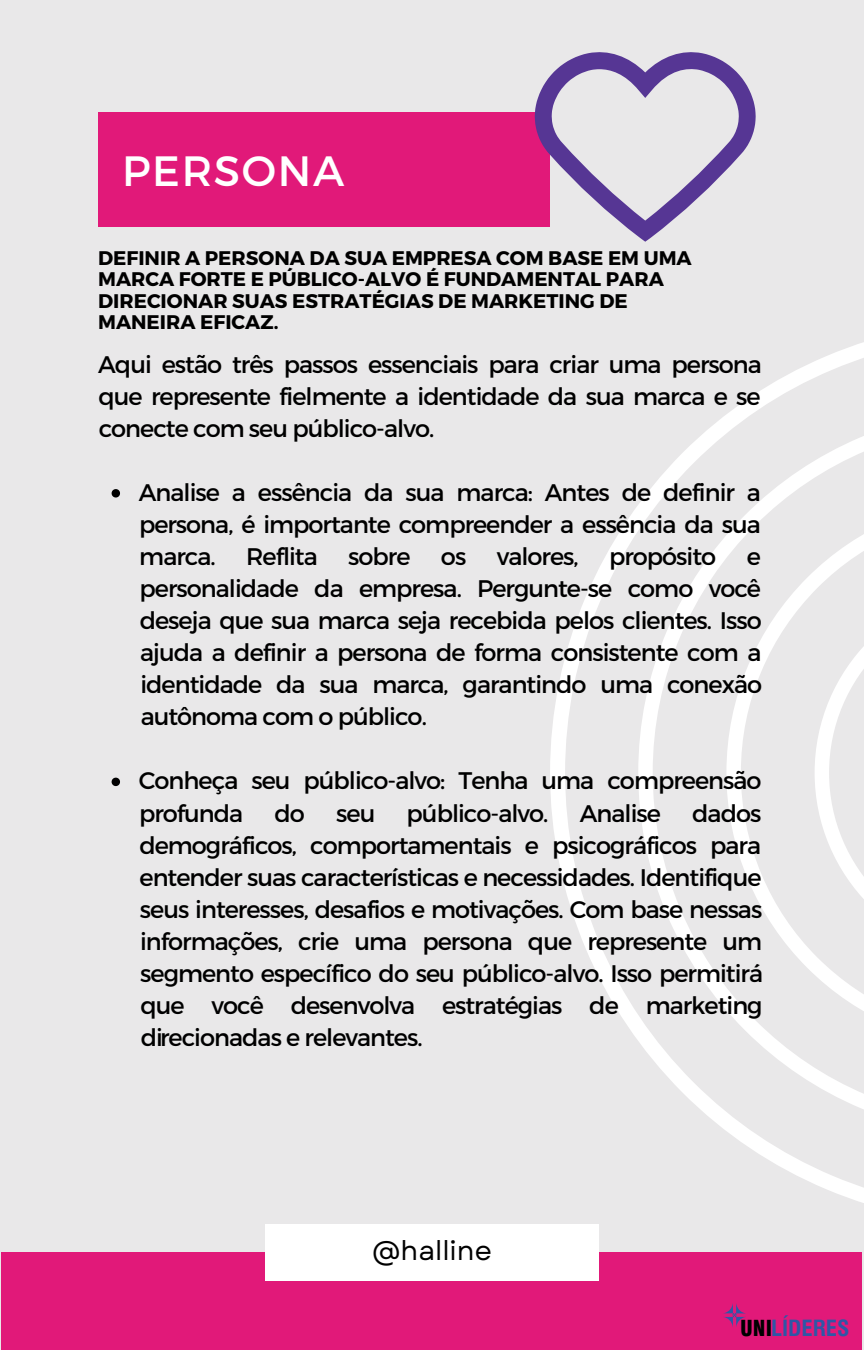
<style>
.page{position:relative;width:864px;height:1350px;background:#e9e8e9}
.page>*{position:absolute;margin:0;border:0;box-sizing:border-box;transform-origin:0 0}
.t1{font:42.3px "Montserrat";letter-spacing:.04em;color:#fff}
.t2{font:27px "Garet";color:#000}
.t3{font:24.07px/31.9px "Montserrat";letter-spacing:-.04em;color:#000;text-align:justify}
.t4{font:700 condensed 21.82px "Swiss 721 BT";color:#2e57a6;scale:1.04 1}
.t5{font:700 19.8px/21.4px "Montserrat";color:#000}
.s1{font-weight:900;font-size:21.6px;color:#000001}
</style>
<div class="page">
<div style="left:98px;top:112px;width:452px;height:115px;background:#e11979"></div>
<svg style="left:550px;top:342px;width:314px;height:861px"></svg>
<div style="left:2px;top:1252px;width:860px;height:98px;background:#e11979"></div>
<div style="left:265px;top:1224px;width:334px;height:57px;background:#fff"></div>
<svg style="left:112px;top:489px;width:8px;height:9px"></svg>
<svg style="left:112px;top:778px;width:8px;height:8px"></svg>
<svg style="left:535px;top:52px;width:221px;height:190px"></svg>
<svg style="left:723px;top:1303px;width:23px;height:24px"></svg>
<h1 class="t1" style="left:122px;top:145px;width:224px">PERSONA</h1>
<p class="t5" style="left:98px;top:248px;width:595px">DEFINIR A PERSONA DA SUA EMPRESA COM BASE EM UMA MARCA FORTE E PÚBLICO-ALVO É FUNDAMENTAL PARA DIRECIONAR SUAS ESTRATÉGIAS DE MARKETING DE MANEIRA EFICAZ.</p>
<p class="t3" style="left:98px;top:348px;width:665px">Aqui estão três passos essenciais para criar uma persona que represente fielmente a identidade da sua marca e se conecte com seu público-alvo.</p>
<p class="t3" style="left:139px;top:476px;width:624px">Analise a essência da sua marca: Antes de definir a persona, é importante compreender a essência da sua marca.</p>
<p class="t3" style="left:246px;top:540px;width:73px">Reflita</p>
<p class="t3" style="left:348px;top:540px;width:64px">sobre</p>
<p class="t3" style="left:441px;top:540px;width:27px">os</p>
<p class="t3" style="left:497px;top:540px;width:83px">valores,</p>
<p class="t3" style="left:609px;top:540px;width:109px">propósito</p>
<p class="t3" style="left:140px;top:540px;width:624px;text-indent:607px">e personalidade da empresa. Pergunte-se como você deseja que sua marca seja recebida pelos clientes. Isso ajuda a definir a persona de forma consistente com a identidade da sua marca, garantindo uma conexão autônoma com o público.</p>
<p class="t3" style="left:139px;top:765px;width:624px">Conheça seu público-alvo: Tenha uma compreensão profunda</p>
<p class="t3" style="left:275px;top:797px;width:32px">do</p>
<p class="t3" style="left:336px;top:797px;width:41px">seu</p>
<p class="t3" style="left:407px;top:797px;width:143px">público-alvo.</p>
<p class="t3" style="left:580px;top:797px;width:83px">Analise</p>
<p class="t3" style="left:139px;top:797px;width:625px;text-indent:553px">dados demográficos, comportamentais e psicográficos para entender suas características e necessidades. Identifique seus interesses, desafios e motivações. Com base nessas informações, crie uma persona que represente um segmento específico do seu público-alvo. Isso permitirá que você desenvolva estratégias de marketing direcionadas e relevantes.</p>
<p class="t2" style="left:372px;top:1234px;width:121px">@halline</p>
<p class="t4" style="left:740px;top:1315px;width:107px"><span class="s1">UNI</span>LÍDERES</p>
</div>
